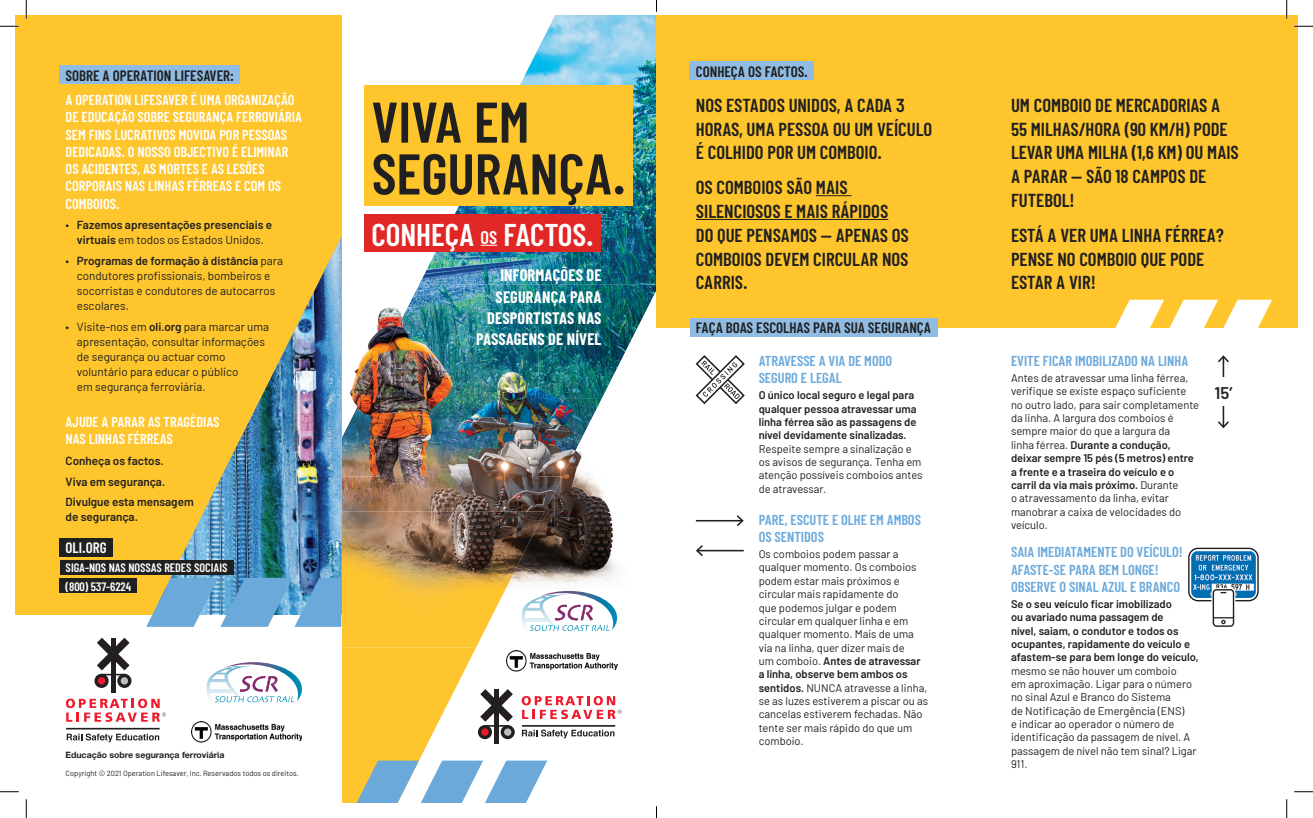
<style>
.page{position:relative;width:1313px;height:818px;background:#fff}
.page>*{position:absolute;margin:0;border:0;box-sizing:border-box;transform-origin:0 0}
.t1{font:600 57.25px/51.8px "Barlow Condensed";color:#202020}
.t2{font:600 31.38px "Barlow Condensed";color:#fff}
.t3{font:600 18.75px/23.8px "Barlow Condensed";color:#202020}
.t4{font:600 16.88px "Barlow";color:#202020}
.t5{font:700 16.25px/21.2px "Barlow Condensed";letter-spacing:.01em;color:#fff;text-align:right}
.t6{font:600 15px "Barlow Condensed";color:#202020}
.t7{font:600 15px "Barlow Condensed";color:#fff}
.t8{font:600 14.38px/17.2px "Barlow Condensed";color:#fff}
.t9{font:600 14.38px/17.2px "Barlow Condensed";color:#6ba9db}
.t10{font:600 12.25px/18.8px "Barlow Condensed";color:#fff}
.t11{font:11.75px/15px "Barlow";color:#202020}
.t12{font:600 11.75px/20.6px "Barlow";color:#202020;text-align:center}
.t13{font:11.12px/13.4px "Barlow";color:#202020}
.t14{font:600 11.12px/13.4px "Barlow";color:#202020}
.t15{font:700 8.75px "Helvetica Neue LT Std";color:#231f20}
.t16{font:7.5px "Barlow";color:#202020}
.s1{font-weight:400}
.s2{font-weight:600}
.s3{font-size:18.25px}
</style>
<div class="page">
<img style="left:419px;top:15px;width:237px;height:270px">
<img style="left:341px;top:285px;width:39px;height:75px">
<img style="left:554px;top:474px;width:171px;height:158px">
<img style="left:544px;top:511px;width:10px;height:75px">
<img style="left:380px;top:285px;width:276px;height:113px">
<img style="left:341px;top:360px;width:40px;height:116px">
<img style="left:380px;top:398px;width:158px;height:78px">
<img style="left:538px;top:398px;width:64px;height:76px">
<img style="left:538px;top:474px;width:25px;height:37px">
<img style="left:341px;top:511px;width:163px;height:103px">
<img style="left:504px;top:511px;width:40px;height:81px">
<img style="left:341px;top:613px;width:152px;height:34px">
<img style="left:341px;top:476px;width:221px;height:35px">
<div style="left:364px;top:85px;width:269px;height:121px;background:#fec52c"></div>
<div style="left:364px;top:214px;width:237px;height:38px;background:#e12725"></div>
<svg style="left:480px;top:245px;width:17px;height:1px"></svg>
<div style="left:15px;top:15px;width:326px;height:787px;background:#fec52c"></div>
<div style="left:60px;top:66px;width:180px;height:18px;background:#90bbe3"></div>
<img style="left:158px;top:238px;width:183px;height:340px">
<div style="left:15px;top:615px;width:326px;height:187px;background:#fff"></div>
<svg style="left:146px;top:578px;width:195px;height:48px;background:#7baecf"></svg>
<div style="left:60px;top:538px;width:53px;height:18px;background:#202020"></div>
<div style="left:60px;top:559px;width:173px;height:15px;background:#202020"></div>
<div style="left:60px;top:578px;width:77px;height:15px;background:#202020"></div>
<div style="left:656px;top:15px;width:642px;height:313px;background:#fec52c"></div>
<div style="left:690px;top:318px;width:247px;height:18px;background:#90bbe3"></div>
<div style="left:690px;top:62px;width:124px;height:18px;background:#90bbe3"></div>
<hr style="left:696px;top:520px;width:46px;height:1px;background:#202020">
<svg style="left:735px;top:515px;width:9px;height:12px"></svg>
<hr style="left:697px;top:550px;width:46px;height:1px;background:#202020">
<svg style="left:694px;top:543px;width:10px;height:14px"></svg>
<svg style="left:695px;top:355px;width:50px;height:50px"></svg>
<svg style="left:1115px;top:300px;width:157px;height:28px"></svg>
<hr style="left:1222px;top:356px;width:2px;height:71px;background:#202020">
<svg style="left:1218px;top:355px;width:11px;height:9px"></svg>
<svg style="left:1218px;top:419px;width:11px;height:10px"></svg>
<div style="left:1211px;top:377px;width:24px;height:29px;background:#fff"></div>
<img style="left:1190px;top:549px;width:68px;height:51px">
<div style="left:1188px;top:547px;width:70px;height:54px;border:1px solid #202020;border-radius:9px"></div>
<svg style="left:1209px;top:586px;width:28px;height:41px"></svg>
<hr style="left:816px;top:195px;width:35px;height:1px;background:#202020">
<hr style="left:696px;top:219px;width:192px;height:1px;background:#202020">
<img style="left:539px;top:591px;width:78px;height:39px">
<img style="left:521px;top:594px;width:46px;height:38px">
<svg style="left:530px;top:604px;width:80px;height:27px"></svg>
<svg style="left:342px;top:647px;width:279px;height:156px"></svg>
<img style="left:191px;top:721px;width:111px;height:21px">
<img style="left:233px;top:662px;width:69px;height:39px">
<img style="left:206px;top:665px;width:46px;height:38px">
<svg style="left:215px;top:675px;width:80px;height:27px"></svg>
<hr style="left:66px;top:727px;width:94px;height:2px;background:#231f20">
<svg style="left:66px;top:698px;width:100px;height:23px"></svg>
<hr style="left:111px;top:638px;width:4px;height:54px;background:#231f20">
<div style="left:117px;top:673px;width:14px;height:15px;background:#231f20;border-radius:50%"></div>
<svg style="left:94px;top:637px;width:36px;height:51px"></svg>
<div style="left:121px;top:677px;width:7px;height:7px;background:#bcbdc0;border-radius:50%"></div>
<svg style="left:67px;top:733px;width:92px;height:9px"></svg>
<svg style="left:0;top:25px;width:19px;height:2px"></svg>
<svg style="left:1294px;top:25px;width:18px;height:2px"></svg>
<svg style="left:0;top:791px;width:19px;height:1px"></svg>
<svg style="left:1294px;top:791px;width:18px;height:1px"></svg>
<svg style="left:25px;top:0;width:2px;height:19px"></svg>
<svg style="left:25px;top:799px;width:2px;height:19px"></svg>
<svg style="left:1286px;top:0;width:1px;height:19px"></svg>
<svg style="left:1286px;top:799px;width:1px;height:19px"></svg>
<svg style="left:656px;top:806px;width:1px;height:12px"></svg>
<h3 class="t6" style="left:66px;top:66px;width:170px">SOBRE A OPERATION LIFESAVER:</h3>
<p class="t8" style="left:66px;top:91px;width:238px">A OPERATION LIFESAVER É UMA ORGANIZAÇÃO DE EDUCAÇÃO SOBRE SEGURANÇA FERROVIÁRIA SEM FINS LUCRATIVOS MOVIDA POR PESSOAS DEDICADAS. O NOSSO OBJECTIVO É ELIMINAR OS ACIDENTES, AS MORTES E AS LESÕES CORPORAIS NAS LINHAS FÉRREAS E COM OS COMBOIOS.</p>
<p class="t12" style="left:66px;top:217px;width:208px;line-height:15px"><span class="s1">•</span> Fazemos apresentações presenciais e virtuais <span class="s1">em todos os Estados Unidos.</span></p>
<p class="t11" style="left:77px;top:252px;width:208px;text-indent:-11px">• <span class="s2">Programas de formação à distância</span> para condutores profissionais, bombeiros e socorristas e condutores de autocarros escolares.</p>
<p class="t11" style="left:77px;top:318px;width:194px;text-indent:-11px">• Visite-nos em <span class="s2">oli.org</span> para marcar uma apresentação, consultar informações de segurança ou actuar como voluntário para educar o público<br>em segurança ferroviária.</p>
<p class="t8" style="left:66px;top:413px;width:155px">AJUDE A PARAR AS TRAGÉDIAS<br>NAS LINHAS FÉRREAS</p>
<p class="t12" style="left:66px;top:449px;width:130px;text-align:left">Conheça os factos.<br>Viva em segurança.<br>Divulgue esta mensagem</p>
<p class="t12" style="left:66px;top:506px;width:74px">de segurança.</p>
<h3 class="t7" style="left:66px;top:538px;width:43px">OLI.ORG</h3>
<p class="t10" style="left:66px;top:558px;width:163px">SIGA-NOS NAS NOSSAS REDES SOCIAIS (800) 537-6224</p>
<p class="t15" style="left:65px;top:749px;width:160px">Educação sobre segurança ferroviária</p>
<p class="t16" style="left:66px;top:767px;width:235px">Copyright © 2021 Operation Lifesaver, Inc. Reservados todos os direitos.</p>
<h1 class="t1" style="left:371px;top:95px;width:256px">VIVA EM<br>SEGURANÇA.</h1>
<h2 class="t2" style="left:371px;top:215px;width:224px">CONHEÇA <span class="s3">OS</span> FACTOS.</h2>
<h3 class="t5" style="left:476px;top:264px;width:127px">INFORMAÇÕES DE<br>SEGURANÇA PARA<br>DESPORTISTAS NAS<br>PASSAGENS DE NÍVEL</h3>
<h3 class="t6" style="left:696px;top:62px;width:114px">CONHEÇA OS FACTOS.</h3>
<h3 class="t3" style="left:696px;top:93px;width:238px">NOS ESTADOS UNIDOS, A CADA 3<br>HORAS, UMA PESSOA OU UM VEÍCULO<br>É COLHIDO POR UM COMBOIO.</h3>
<h3 class="t3" style="left:696px;top:175px;width:214px">OS COMBOIOS SÃO MAIS<br>SILENCIOSOS E MAIS RÁPIDOS<br>DO QUE PENSAMOS — APENAS OS<br>COMBOIOS DEVEM CIRCULAR NOS<br>CARRIS.</h3>
<h3 class="t6" style="left:696px;top:318px;width:237px">FAÇA BOAS ESCOLHAS PARA SUA SEGURANÇA</h3>
<p class="t9" style="left:758px;top:352px;width:135px">ATRAVESSE A VIA DE MODO<br>SEGURO E LEGAL</p>
<p class="t14" style="left:758px;top:387px;width:159px">O único local seguro e legal para qualquer pessoa atravessar uma linha férrea são as passagens de nível devidamente sinalizadas.</p>
<p class="t13" style="left:758px;top:441px;width:165px">Respeite sempre a sinalização e os avisos de segurança. Tenha em atenção possíveis comboios antes de atravessar.</p>
<p class="t9" style="left:758px;top:510px;width:164px">PARE, ESCUTE E OLHE EM AMBOS<br>OS SENTIDOS</p>
<p class="t13" style="left:758px;top:546px;width:171px">Os comboios podem passar a qualquer momento. Os comboios podem estar mais próximos e circular mais rapidamente do<br>que podemos julgar e podem circular em qualquer linha e em qualquer momento. Mais de uma via na linha, quer dizer mais de<br>um comboio. <span class="s2">Antes de atravessar a linha, observe bem ambos os sentidos.</span> NUNCA atravesse a linha, se as luzes estiverem a piscar ou as cancelas estiverem fechadas. Não tente ser mais rápido do que um comboio.</p>
<h3 class="t3" style="left:1011px;top:93px;width:229px">UM COMBOIO DE MERCADORIAS A<br>55 MILHAS/HORA (90 KM/H) PODE<br>LEVAR UMA MILHA (1,6 KM) OU MAIS<br>A PARAR — SÃO 18 CAMPOS DE<br>FUTEBOL!</h3>
<h3 class="t3" style="left:1011px;top:223px;width:214px">ESTÁ A VER UMA LINHA FÉRREA?<br>PENSE NO COMBOIO QUE PODE<br>ESTAR A VIR!</h3>
<p class="t9" style="left:1011px;top:352px;width:179px">EVITE FICAR IMOBILIZADO NA LINHA</p>
<p class="t13" style="left:1011px;top:370px;width:190px">Antes de atravessar uma linha férrea, verifique se existe espaço suficiente no outro lado, para sair completamente da linha. A largura dos comboios é sempre maior do que a largura da<br>linha férrea. <span class="s2">Durante a condução, deixar sempre 15 pés (5 metros) entre a frente e a traseira do veículo e o carril da via mais próximo.</span> Durante<br>o atravessamento da linha, evitar manobrar a caixa de velocidades do veículo.</p>
<p class="t9" style="left:1011px;top:543px;width:173px">SAIA IMEDIATAMENTE DO VEÍCULO!<br>AFASTE-SE PARA BEM LONGE!<br>OBSERVE O SINAL AZUL E BRANCO</p>
<p class="t14" style="left:1011px;top:596px;width:189px">Se o seu veículo ficar imobilizado<br>ou avariado numa passagem de<br>nível, saiam, o condutor e todos os ocupantes, rapidamente do veículo e afastem-se para bem longe do veículo,</p>
<p class="t13" style="left:1011px;top:663px;width:187px">mesmo se não houver um comboio<br>em aproximação. Ligar para o número no sinal Azul e Branco do Sistema<br>de Notificação de Emergência (ENS)<br>e indicar ao operador o número de identificação da passagem de nível. A passagem de nível não tem sinal? Ligar<br>911.</p>
<h3 class="t4" style="left:1214px;top:380px;width:19px">15’</h3>
</div>
